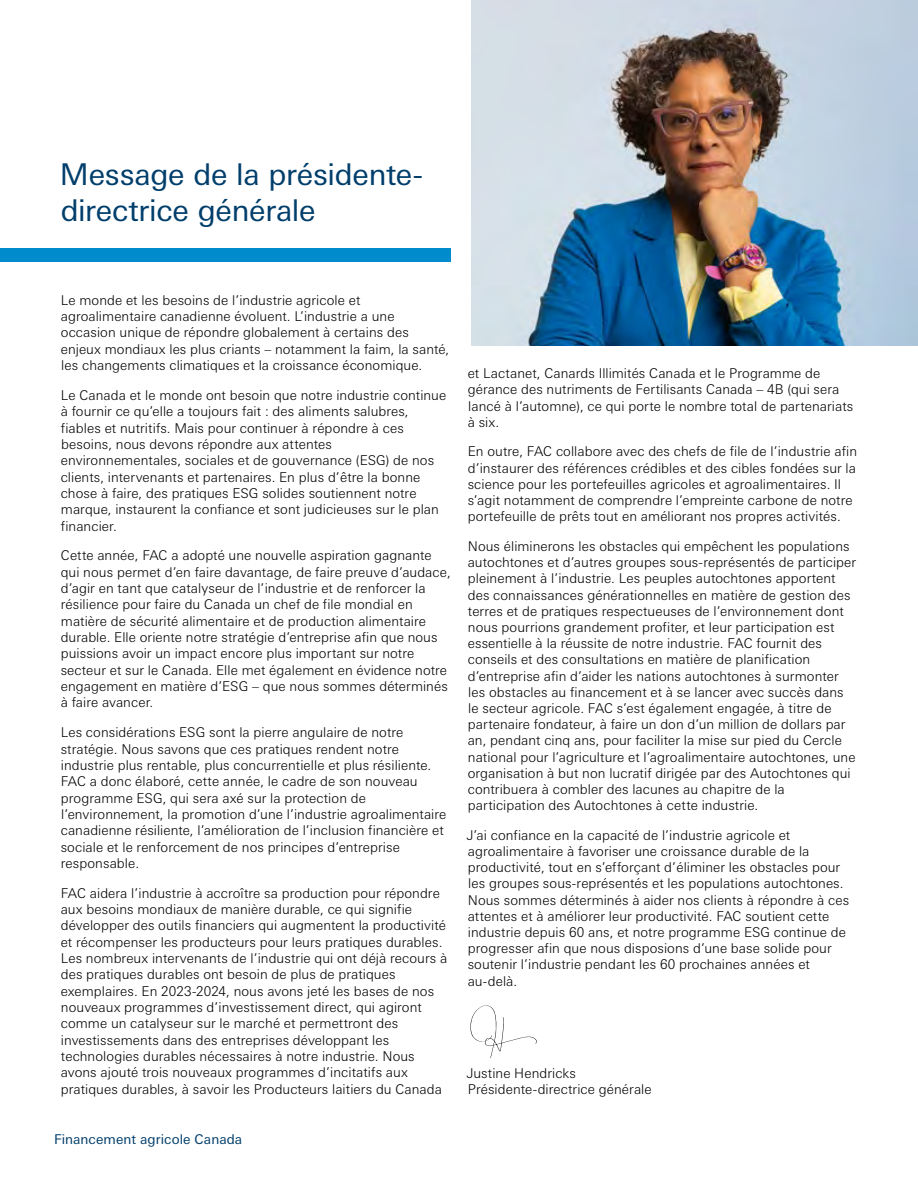
<style>
.page{position:relative;width:918px;height:1188px;background:#fff}
.page>*{position:absolute;margin:0;border:0;box-sizing:border-box;transform-origin:0 0}
.t1{font:30px/36px "Univers Next Pro";letter-spacing:-.01em;color:#003e6b}
.Body{font:300 13.5px/16.4px "Univers Next Pro";letter-spacing:.005em;color:#000}
.t2{font:13.5px "Univers Next Pro";letter-spacing:.005em;color:#003e6b}
</style>
<div class="page">
<img style="left:472px;top:0;width:446px;height:345px">
<div style="left:0;top:249px;width:450px;height:13px;background:#008ccc"></div>
<svg style="left:470px;top:1005px;width:67px;height:53px"></svg>
<h1 class="t1" style="left:60px;top:156px;width:365px">Message de la présidente&shy;directrice générale</h1>
<p class="Body" style="left:61px;top:292px;width:390px">Le monde et les besoins de l’industrie agricole et agroalimentaire canadienne évoluent. L’industrie a une occasion unique de répondre globalement à certains des enjeux mondiaux les plus criants – notamment la faim, la santé, les changements climatiques et la croissance économique.</p>
<p class="Body" style="left:61px;top:387px;width:387px">Le Canada et le monde ont besoin que notre industrie continue à fournir ce qu’elle a toujours fait : des aliments salubres, fiables et nutritifs. Mais pour continuer à répondre à ces besoins, nous devons répondre aux attentes environnementales, sociales et de gouvernance (ESG) de nos clients, intervenants et partenaires. En plus d’être la bonne chose à faire, des pratiques ESG solides soutiennent notre marque, instaurent la confiance et sont judicieuses sur le plan financier.</p>
<p class="Body" style="left:61px;top:547px;width:392px">Cette année, FAC a adopté une nouvelle aspiration gagnante qui nous permet d’en faire davantage, de faire preuve d’audace, d’agir en tant que catalyseur de l’industrie et de renforcer la résilience pour faire du Canada un chef de file mondial en matière de sécurité alimentaire et de production alimentaire durable. Elle oriente notre stratégie d’entreprise afin que nous puissions avoir un impact encore plus important sur notre secteur et sur le Canada. Elle met également en évidence notre engagement en matière d’ESG – que nous sommes déterminés à faire avancer.</p>
<p class="Body" style="left:61px;top:724px;width:387px">Les considérations ESG sont la pierre angulaire de notre stratégie. Nous savons que ces pratiques rendent notre industrie plus rentable, plus concurrentielle et plus résiliente.<br>FAC a donc élaboré, cette année, le cadre de son nouveau programme ESG, qui sera axé sur la protection de l’environnement, la promotion d’une l’industrie agroalimentaire canadienne résiliente, l’amélioration de l’inclusion financière et sociale et le renforcement de nos principes d’entreprise responsable.</p>
<p class="Body" style="left:61px;top:885px;width:388px">FAC aidera l’industrie à accroître sa production pour répondre aux besoins mondiaux de manière durable, ce qui signifie développer des outils financiers qui augmentent la productivité et récompenser les producteurs pour leurs pratiques durables.<br>Les nombreux intervenants de l’industrie qui ont déjà recours à des pratiques durables ont besoin de plus de pratiques exemplaires. En 2023-2024, nous avons jeté les bases de nos nouveaux programmes d’investissement direct, qui agiront comme un catalyseur sur le marché et permettront des investissements dans des entreprises développant les technologies durables nécessaires à notre industrie. Nous avons ajouté trois nouveaux programmes d’incitatifs aux pratiques durables, à savoir les Producteurs laitiers du Canada</p>
<p class="t2" style="left:54px;top:1132px;width:190px">Financement agricole Canada</p>
<p class="Body" style="left:468px;top:365px;width:387px">et Lactanet, Canards Illimités Canada et le Programme de gérance des nutriments de Fertilisants Canada – 4B (qui sera lancé à l’automne), ce qui porte le nombre total de partenariats à six.</p>
<p class="Body" style="left:468px;top:444px;width:391px">En outre, FAC collabore avec des chefs de file de l’industrie afin d’instaurer des références crédibles et des cibles fondées sur la science pour les portefeuilles agricoles et agroalimentaires. Il s’agit notamment de comprendre l’empreinte carbone de notre portefeuille de prêts tout en améliorant nos propres activités.</p>
<p class="Body" style="left:468px;top:538px;width:390px">Nous éliminerons les obstacles qui empêchent les populations autochtones et d’autres groupes sous-représentés de participer pleinement à l’industrie. Les peuples autochtones apportent des connaissances générationnelles en matière de gestion des terres et de pratiques respectueuses de l’environnement dont nous pourrions grandement profiter, et leur participation est essentielle à la réussite de notre industrie. FAC fournit des conseils et des consultations en matière de planification d’entreprise afin d’aider les nations autochtones à surmonter les obstacles au financement et à se lancer avec succès dans le secteur agricole. FAC s’est également engagée, à titre de partenaire fondateur, à faire un don d’un million de dollars par an, pendant cinq ans, pour faciliter la mise sur pied du Cercle national pour l’agriculture et l’agroalimentaire autochtones, une organisation à but non lucratif dirigée par des Autochtones qui contribuera à combler des lacunes au chapitre de la participation des Autochtones à cette industrie.</p>
<p class="Body" style="left:467px;top:827px;width:384px">J’ai confiance en la capacité de l’industrie agricole et agroalimentaire à favoriser une croissance durable de la productivité, tout en s’efforçant d’éliminer les obstacles pour les groupes sous-représentés et les populations autochtones.<br>Nous sommes déterminés à aider nos clients à répondre à ces attentes et à améliorer leur productivité. FAC soutient cette industrie depuis 60 ans, et notre programme ESG continue de progresser afin que nous disposions d’une base solide pour soutenir l’industrie pendant les 60 prochaines années et au-delà.</p>
<p class="Body" style="left:467px;top:1065px;width:186px">Justine Hendricks<br>Présidente-directrice générale</p>
</div>
